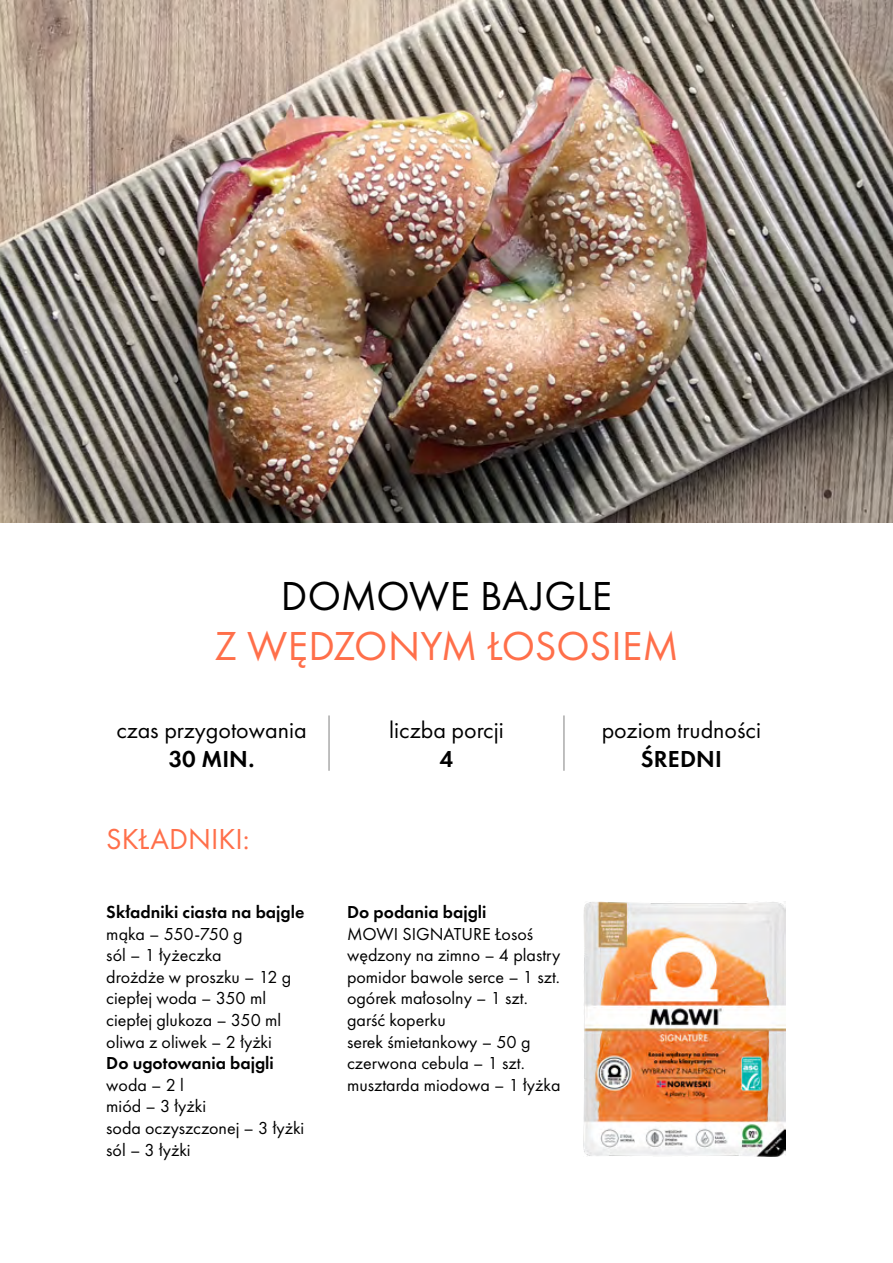
<style>
.page{position:relative;width:893px;height:1263px;background:#fff}
.page>*{position:absolute;margin:0;border:0;box-sizing:border-box;transform-origin:0 0}
.t1{font:42px "Futura PT";letter-spacing:-.005em;color:#ff6f4a}
.t2{font:42px "Futura PT";letter-spacing:.005em;color:#000}
.t3{font:30px "Futura PT";color:#ff6f4a}
.t4{font:24px "Futura PT";color:#000}
.t5{font:600 24px "Futura PT";letter-spacing:.01em;color:#000}
.t6{font:18px/21.6px "Futura PT";color:#000}
.t7{font:600 18px "Futura PT";color:#000}
</style>
<div class="page">
<img style="left:0;top:0;width:893px;height:522px">
<hr style="left:329px;top:715px;width:1px;height:56px;background:#808080">
<hr style="left:564px;top:715px;width:1px;height:56px;background:#808080">
<img style="left:584px;top:902px;width:202px;height:255px">
<h1 class="t2" style="left:281px;top:571px;width:332px">DOMOWE BAJGLE</h1>
<h1 class="t1" style="left:214px;top:621px;width:466px">Z WĘDZONYM ŁOSOSIEM</h1>
<h3 class="t4" style="left:116px;top:716px;width:192px">czas przygotowania</h3>
<h3 class="t5" style="left:169px;top:744px;width:87px">30 MIN.</h3>
<h2 class="t3" style="left:106px;top:821px;width:145px">SKŁADNIKI:</h2>
<p class="t7" style="left:106px;top:901px;width:200px">Składniki ciasta na bajgle</p>
<p class="t6" style="left:106px;top:923px;width:186px">mąka – 550-750 g<br>sól – 1 łyżeczka<br>drożdże w proszku – 12 g ciepłej woda – 350 ml ciepłej glukoza – 350 ml oliwa z oliwek – 2 łyżki</p>
<p class="t7" style="left:106px;top:1052px;width:169px">Do ugotowania bajgli</p>
<p class="t6" style="left:106px;top:1074px;width:200px">woda – 2 l<br>miód – 3 łyżki<br>soda oczyszczonej – 3 łyżki sól – 3 łyżki</p>
<h3 class="t4" style="left:389px;top:716px;width:116px">liczba porcji</h3>
<h3 class="t5" style="left:440px;top:744px;width:15px">4</h3>
<p class="t7" style="left:347px;top:901px;width:141px">Do podania bajgli</p>
<p class="t6" style="left:347px;top:923px;width:215px">MOWI SIGNATURE Łosoś wędzony na zimno – 4 plastry pomidor bawole serce – 1 szt. ogórek małosolny – 1 szt. garść koperku<br>serek śmietankowy – 50 g czerwona cebula – 1 szt. musztarda miodowa – 1 łyżka</p>
<h3 class="t4" style="left:602px;top:716px;width:161px">poziom trudności</h3>
<h3 class="t5" style="left:641px;top:744px;width:83px">ŚREDNI</h3>
</div>
